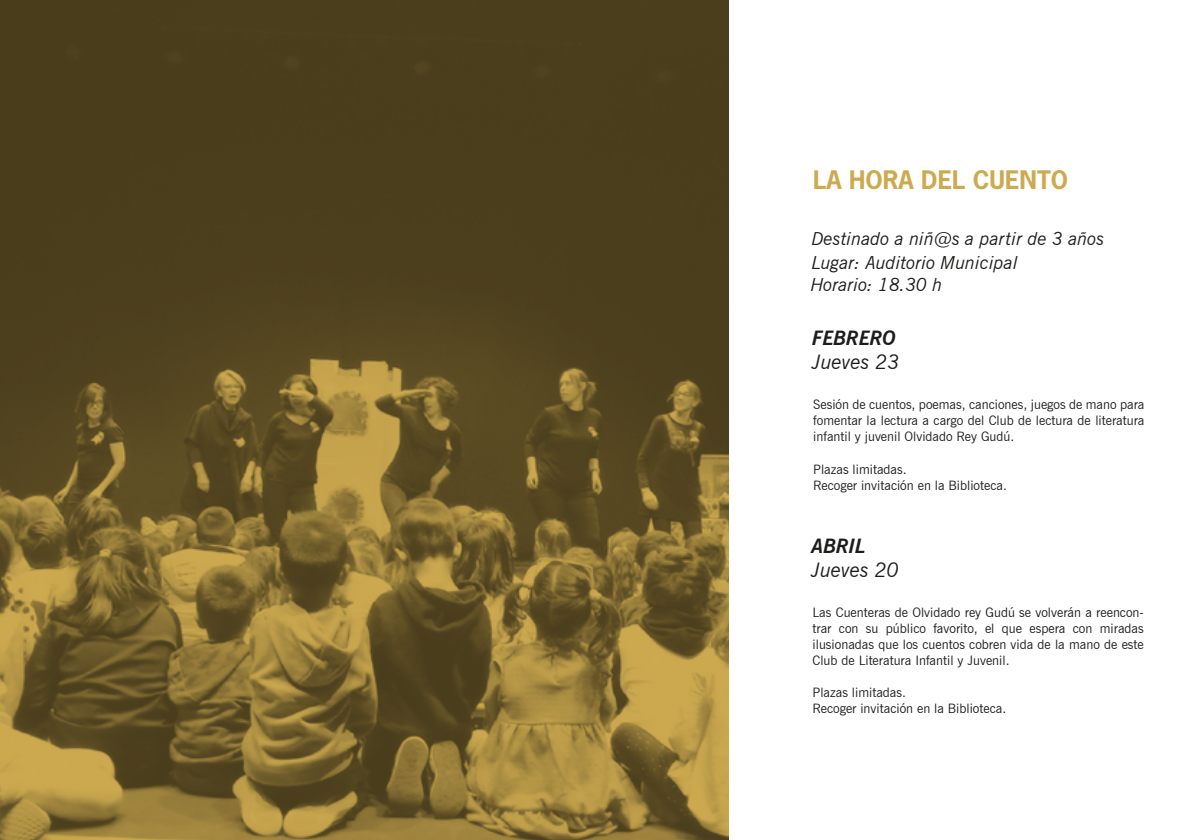
<style>
.page{position:relative;width:1191px;height:840px;background:#fff}
.page>*{position:absolute;margin:0;border:0;box-sizing:border-box;transform-origin:0 0}
.t1{font:700 24px "News Gothic Std";color:#cdaa50}
.t2{font:italic 20px "News Gothic BT";color:#1d1d1b}
.t3{font:italic 700 20px "News Gothic BT";color:#1d1d1b}
.t4{font:italic 18px/24px "News Gothic BT";color:#1d1d1b}
.t5{font:13px/16px "News Gothic BT";color:#1d1d1b;text-align:justify}
</style>
<div class="page">
<img style="left:0;top:0;width:728px;height:839px">
<h1 class="t1" style="left:813px;top:164px;width:256px">LA HORA DEL CUENTO</h1>
<h3 class="t4" style="left:812px;top:226px;width:294px">Destinado a niñ@s a partir de 3 años<br>Lugar: Auditorio Municipal</h3>
<h3 class="t4" style="left:810px;top:272px;width:133px">Horario: 18.30 h</h3>
<h2 class="t3" style="left:812px;top:326px;width:85px">FEBRERO</h2>
<h2 class="t2" style="left:812px;top:350px;width:89px">Jueves 23</h2>
<p class="t5" style="left:813px;top:396px;width:333px">Sesión de cuentos, poemas, canciones, juegos de mano para fomentar la lectura a cargo del Club de lectura de literatura infantil y juvenil Olvidado Rey Gudú.</p>
<p class="t5" style="left:813px;top:460px;width:195px">Plazas limitadas.<br>Recoger invitación en la Biblioteca.</p>
<h2 class="t3" style="left:811px;top:533px;width:55px">ABRIL</h2>
<h2 class="t2" style="left:811px;top:557px;width:89px">Jueves 20</h2>
<p class="t5" style="left:812px;top:603px;width:333px">Las Cuenteras de Olvidado rey Gudú se volverán a reencon&shy;trar con su público favorito, el que espera con miradas ilusionadas que los cuentos cobren vida de la mano de este Club de Literatura Infantil y Juvenil.</p>
<p class="t5" style="left:812px;top:683px;width:195px">Plazas limitadas.<br>Recoger invitación en la Biblioteca.</p>
</div>
